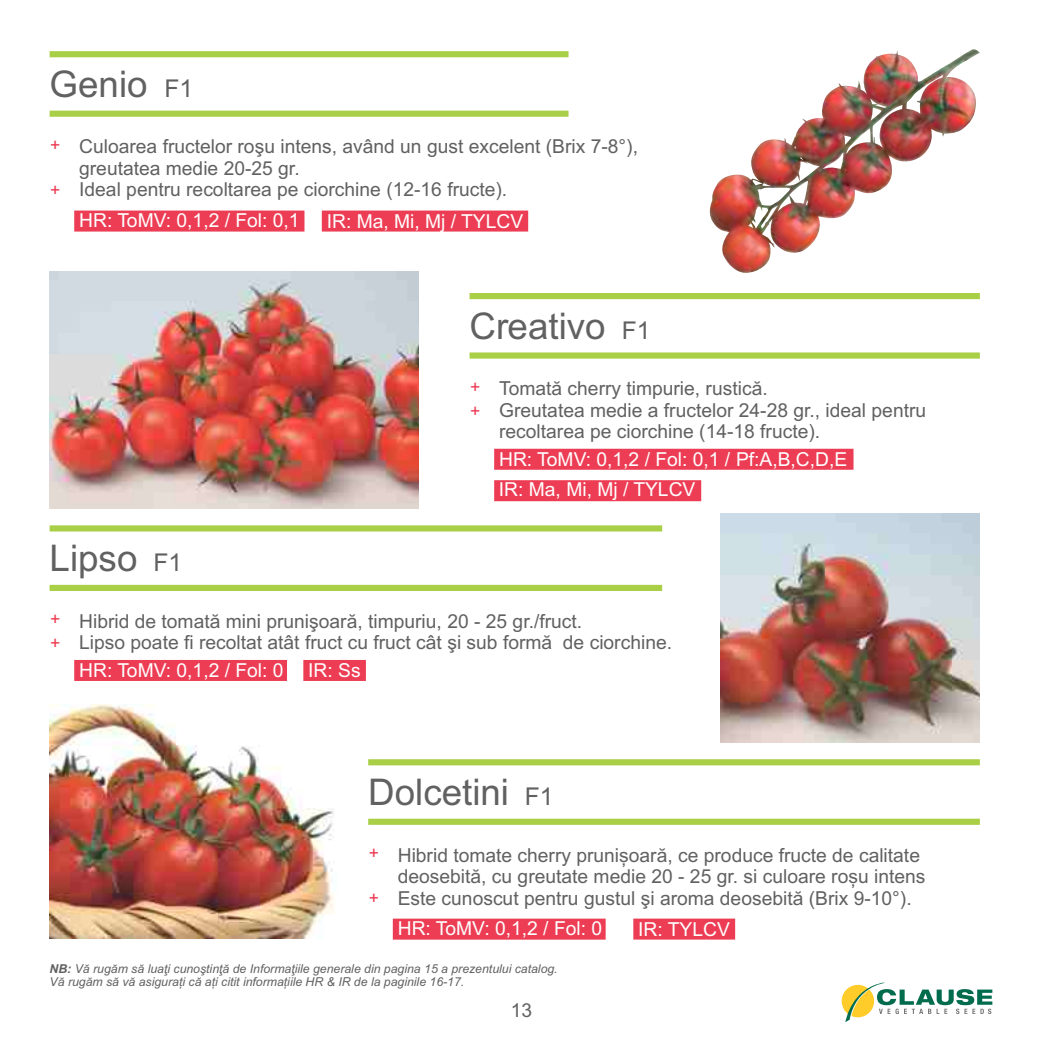
<style>
.page{position:relative;width:1042px;height:1042px;background:#fff}
.page>*{position:absolute;margin:0;border:0;box-sizing:border-box;transform-origin:0 0}
.t1{font:36.75px "Arial";color:#616161}
.t2{font:19.25px/21.5px "Arial";color:#616161}
.t3{font:19.25px "Arial";color:#fff}
.t4{font:17.5px/23.8px "Arial";color:#ed3d54}
.t5{font:italic 12.25px/13.7px "Arial";color:#616161}
.s1{font-size:24.5px}
.s2{font-weight:700}
</style>
<div class="page">
<svg style="left:841px;top:982px;width:151px;height:40px"></svg>
<div style="left:50px;top:51px;width:518px;height:6px;background:#a8cf45"></div>
<div style="left:50px;top:111px;width:518px;height:6px;background:#a8cf45"></div>
<div style="left:74px;top:211px;width:230px;height:21px;background:#ed3d54"></div>
<div style="left:322px;top:211px;width:206px;height:21px;background:#ed3d54"></div>
<div style="left:469px;top:293px;width:511px;height:6px;background:#a8cf45"></div>
<div style="left:469px;top:352px;width:511px;height:7px;background:#a8cf45"></div>
<div style="left:494px;top:449px;width:359px;height:21px;background:#ed3d54"></div>
<div style="left:50px;top:525px;width:612px;height:6px;background:#a8cf45"></div>
<div style="left:50px;top:585px;width:612px;height:6px;background:#a8cf45"></div>
<div style="left:74px;top:660px;width:213px;height:21px;background:#ed3d54"></div>
<div style="left:368px;top:759px;width:612px;height:6px;background:#a8cf45"></div>
<div style="left:368px;top:819px;width:612px;height:6px;background:#a8cf45"></div>
<div style="left:393px;top:918px;width:212px;height:21px;background:#ed3d54"></div>
<div style="left:633px;top:918px;width:102px;height:21px;background:#ed3d54"></div>
<img style="left:709px;top:49px;width:271px;height:224px">
<div style="left:494px;top:480px;width:207px;height:21px;background:#ed3d54"></div>
<img style="left:50px;top:271px;width:368px;height:238px">
<img style="left:720px;top:513px;width:260px;height:229px">
<div style="left:303px;top:660px;width:63px;height:21px;background:#ed3d54"></div>
<img style="left:50px;top:705px;width:284px;height:233px">
<h1 class="t1" style="left:50px;top:70px;width:145px">Genio <span class="s1">F1</span></h1>
<p class="t4" style="left:50px;top:134px;width:12px">+</p>
<p class="t4" style="left:50px;top:179px;width:12px">+</p>
<p class="t2" style="left:79px;top:138px;width:560px">Culoarea fructelor roşu intens, având un gust excelent (Brix 7-8°), greutatea medie 20-25 gr.<br>Ideal pentru recoltarea pe ciorchine (12-16 fructe).</p>
<p class="t3" style="left:79px;top:213px;width:222px">HR: ToMV: 0,1,2 / Fol: 0,1</p>
<p class="t3" style="left:327px;top:214px;width:198px">IR: Ma, Mi, Mj / TYLCV</p>
<h1 class="t1" style="left:469px;top:312px;width:182px">Creativo <span class="s1">F1</span></h1>
<p class="t4" style="left:470px;top:376px;width:12px">+ +</p>
<p class="t2" style="left:499px;top:379px;width:428px">Tomată cherry timpurie, rustică.<br>Greutatea medie a fructelor 24-28 gr., ideal pentru recoltarea pe ciorchine (14-18 fructe).</p>
<p class="t3" style="left:499px;top:452px;width:350px">HR: ToMV: 0,1,2 / Fol: 0,1 / Pf:A,B,C,D,E</p>
<p class="t3" style="left:499px;top:482px;width:198px">IR: Ma, Mi, Mj / TYLCV</p>
<h1 class="t1" style="left:50px;top:544px;width:134px">Lipso <span class="s1">F1</span></h1>
<p class="t4" style="left:50px;top:609px;width:12px">+ +</p>
<p class="t2" style="left:79px;top:612px;width:594px">Hibrid de tomată mini prunişoară, timpuriu, 20 - 25 gr./fruct.<br>Lipso poate fi recoltat atât fruct cu fruct cât şi sub formă de ciorchine.</p>
<p class="t3" style="left:79px;top:662px;width:206px">HR: ToMV: 0,1,2 / Fol: 0</p>
<p class="t3" style="left:308px;top:662px;width:54px">IR: Ss</p>
<h1 class="t1" style="left:368px;top:778px;width:187px">Dolcetini <span class="s1">F1</span></h1>
<p class="t4" style="left:369px;top:842px;width:12px">+</p>
<p class="t4" style="left:369px;top:887px;width:12px">+</p>
<p class="t2" style="left:398px;top:846px;width:529px">Hibrid tomate cherry prunișoară, ce produce fructe de calitate deosebită, cu greutate medie 20 - 25 gr. si culoare roșu intens<br>Este cunoscut pentru gustul şi aroma deosebită (Brix 9-10°).</p>
<p class="t3" style="left:398px;top:921px;width:206px">HR: ToMV: 0,1,2 / Fol: 0</p>
<p class="t3" style="left:638px;top:922px;width:93px">IR: TYLCV</p>
<p class="t5" style="left:50px;top:962px;width:509px"><span class="s2">NB:</span> Vă rugăm să luaţi cunoştinţă de Informaţiile generale din pagina 15 a prezentului catalog.<br>Vă rugăm să vă asigurați că ați citit informațiile HR &amp; IR de la paginile 16-17.</p>
<p class="t2" style="left:511px;top:1001px;width:23px">13</p>
</div>
